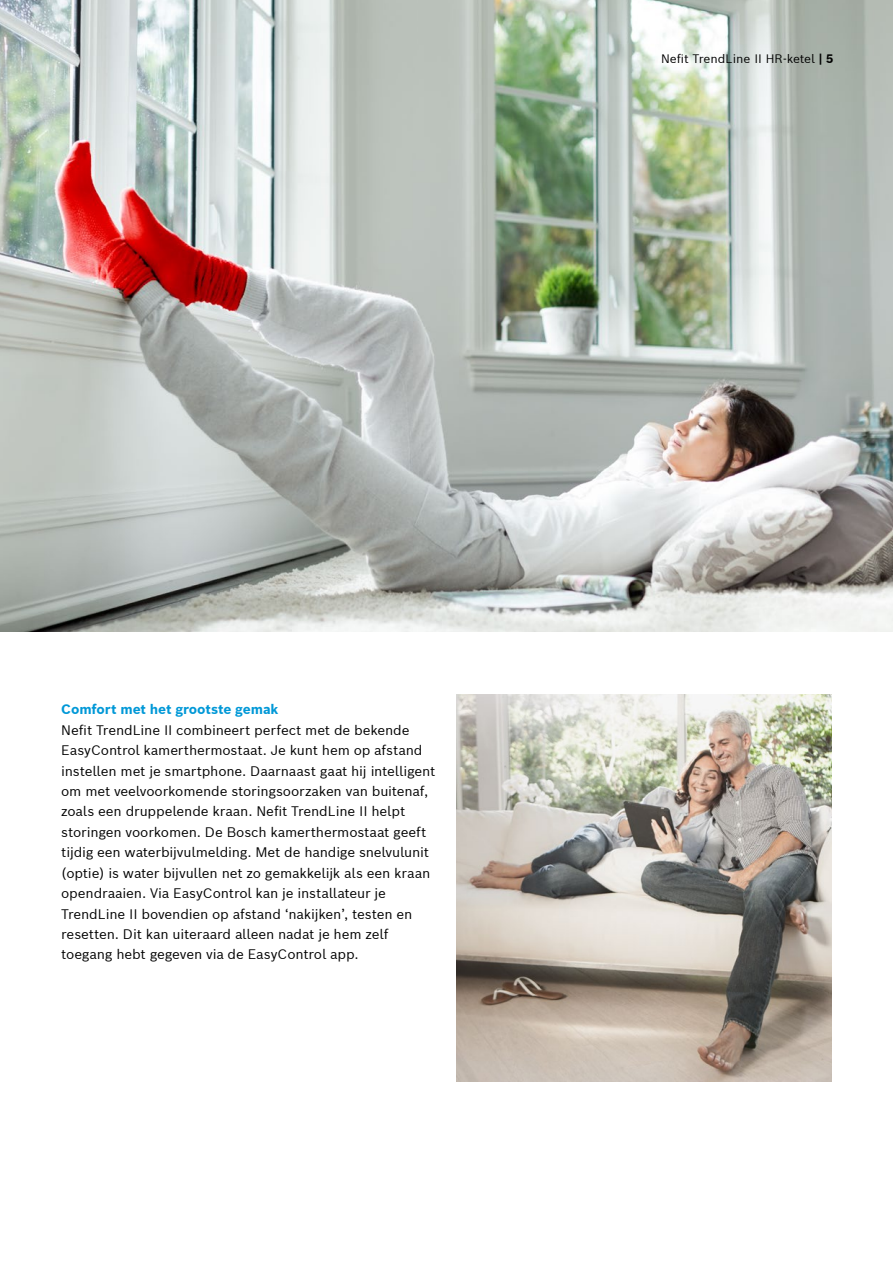
<style>
.page{position:relative;width:893px;height:1263px;background:#fff}
.page>*{position:absolute;margin:0;border:0;box-sizing:border-box;transform-origin:0 0}
.t1{font:13.5px/20.4px "Bosch Sans";letter-spacing:-.01em;color:#000}
.t2{font:700 13.5px "Bosch Sans";letter-spacing:-.01em;color:#0098d7}
.t3{font:12px "Bosch Sans";color:#000}
.s1{font-weight:700}
</style>
<div class="page">
<img style="left:457px;top:694px;width:375px;height:388px">
<img style="left:0;top:0;width:893px;height:631px">
<p class="t3" style="left:661px;top:51px;width:174px">Nefit TrendLine II HR-ketel <span class="s1">| 5</span></p>
<p class="t2" style="left:61px;top:700px;width:219px">Comfort met het grootste gemak</p>
<p class="t1" style="left:61px;top:719px;width:376px">Nefit TrendLine II combineert perfect met de bekende EasyControl kamerthermostaat. Je kunt hem op afstand instellen met je smartphone. Daarnaast gaat hij intelligent om met veelvoorkomende storingsoorzaken van buitenaf, zoals een druppelende kraan. Nefit TrendLine II helpt storingen voorkomen. De Bosch kamerthermostaat geeft tijdig een waterbijvulmelding. Met de handige snelvulunit (optie) is water bijvullen net zo gemakkelijk als een kraan opendraaien. Via EasyControl kan je installateur je TrendLine II bovendien op afstand ‘nakijken’, testen en resetten. Dit kan uiteraard alleen nadat je hem zelf toegang hebt gegeven via de EasyControl app.</p>
</div>
